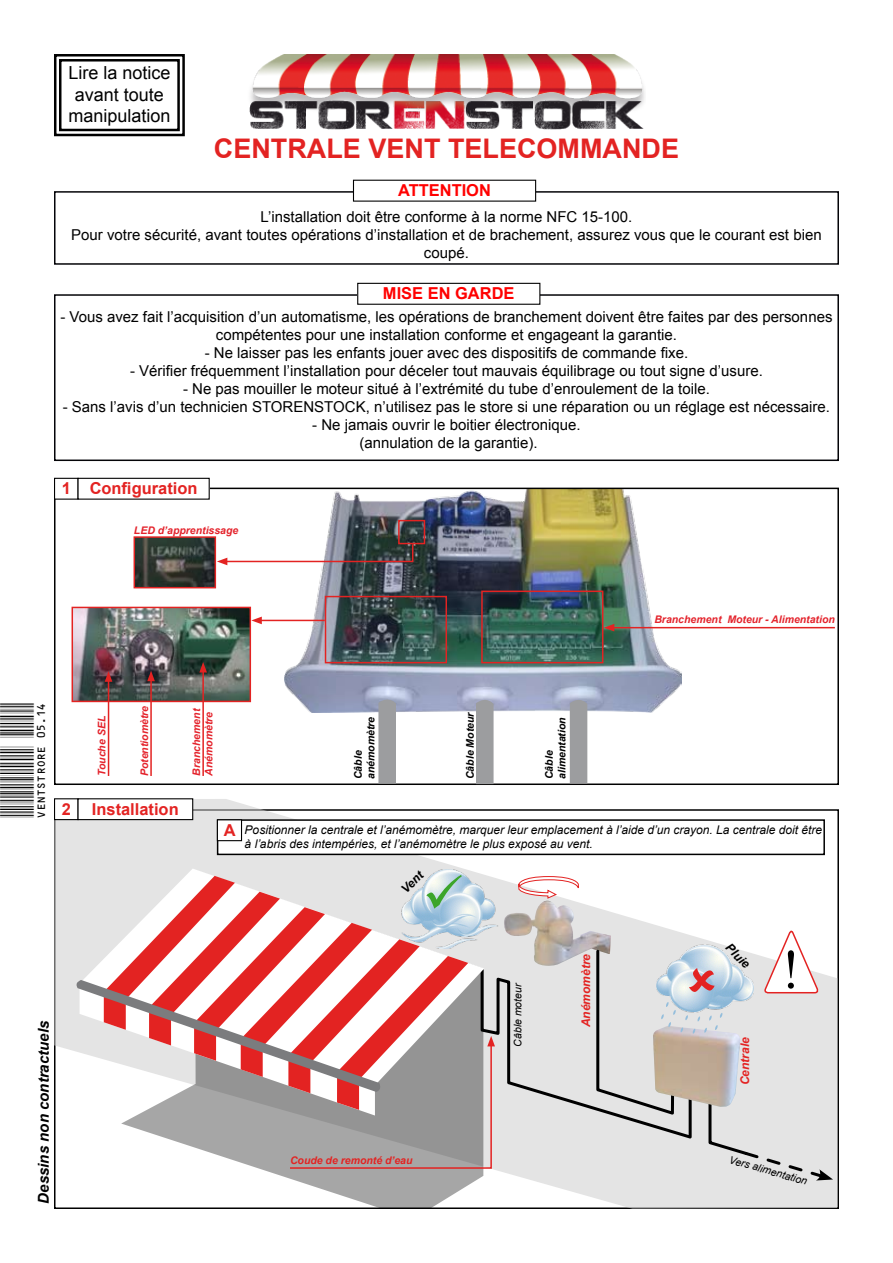
<style>
.page{position:relative;width:893px;height:1263px;background:#fff}
.page>*{position:absolute;margin:0;border:0;box-sizing:border-box;transform-origin:0 0}
.t1{font:55.5px "Times New Roman";color:#000}
.t2{font:45px "C39 Hr P48 Dh Tt";color:#000}
.t3{font:700 27px "Arial";color:#e32322}
.t4{font:18px/21.6px "Arial";color:#000;text-align:center}
.t5{font:700 16.5px "Arial";color:#e32322}
.t6{font:700 16.5px "Arial";color:#f00}
.t7{font:15px/18px "Arial";color:#000;text-align:center}
.t8{font:italic 700 15px "Arial";color:#000}
.t9{font:italic 12px/14.4px "Arial";color:#000}
.t10{font:italic 700 12px "Arial";color:#e32322}
.t11{font:italic 700 12px "Arial";color:#000}
.t12{font:italic 700 10.5px/12.6px "Arial";color:#e4232c}
.t13{font:italic 700 10.5px/12.6px "Arial";color:#000}
.t14{font:italic 10.5px "Arial";color:#000}
.t15{font:italic 700 10.5px "Arial";color:#e32322}
.s1{font-weight:700;font-style:normal;font-size:16.5px;color:#e32322}
</style>
<div class="page">
<svg style="left:54px;top:799px;width:783px;height:410px"></svg>
<div style="left:218px;top:820px;width:606px;height:34px;background:#fff"></div>
<div style="left:217px;top:819px;width:608px;height:36px;border:2px solid #000"></div>
<div style="left:217px;top:820px;width:25px;height:21px;background:#fff"></div>
<div style="left:217px;top:819px;width:25px;height:22px;border:1px solid #000"></div>
<svg style="left:121px;top:1180px;width:362px;height:28px"></svg>
<div style="left:79px;top:868px;width:405px;height:6px;background:#e4e4e4"></div>
<img style="left:401px;top:870px;width:97px;height:4px">
<img style="left:284px;top:491px;width:397px;height:221px">
<div style="left:54px;top:488px;width:785px;height:297px;border:2px solid #000"></div>
<div style="left:55px;top:478px;width:23px;height:21px;background:#fff"></div>
<div style="left:54px;top:478px;width:25px;height:22px;border:1px solid #000"></div>
<div style="left:78px;top:478px;width:131px;height:21px;background:#fff"></div>
<div style="left:78px;top:478px;width:132px;height:22px;border:1px solid #000"></div>
<div style="left:55px;top:799px;width:23px;height:21px;background:#fff"></div>
<div style="left:54px;top:798px;width:25px;height:22px;border:1px solid #000"></div>
<div style="left:78px;top:799px;width:115px;height:21px;background:#fff"></div>
<div style="left:78px;top:798px;width:115px;height:22px;border:1px solid #000"></div>
<img style="left:75px;top:610px;width:173px;height:89px">
<div style="left:72px;top:607px;width:179px;height:95px;border:2px solid #e32322"></div>
<div style="left:325px;top:596px;width:122px;height:67px;border:2px solid #e32322"></div>
<div style="left:398px;top:520px;width:27px;height:24px;border:2px solid #e32322"></div>
<div style="left:481px;top:590px;width:122px;height:73px;border:2px solid #e32322"></div>
<hr style="left:259px;top:620px;width:66px;height:1px;background:#e32322">
<svg style="left:251px;top:617px;width:11px;height:7px"></svg>
<svg style="left:217px;top:543px;width:197px;height:22px"></svg>
<hr style="left:612px;top:627px;width:223px;height:1px;background:#e32322">
<svg style="left:604px;top:624px;width:10px;height:7px"></svg>
<img style="left:137px;top:539px;width:76px;height:46px">
<div style="left:134px;top:536px;width:82px;height:52px;border:2px solid #e32322"></div>
<hr style="left:108px;top:679px;width:1px;height:97px;background:#e32322">
<svg style="left:105px;top:671px;width:7px;height:11px"></svg>
<hr style="left:150px;top:679px;width:2px;height:97px;background:#e32322">
<svg style="left:147px;top:671px;width:8px;height:10px"></svg>
<hr style="left:202px;top:670px;width:2px;height:106px;background:#e32322">
<svg style="left:199px;top:662px;width:8px;height:10px"></svg>
<svg style="left:378px;top:695px;width:18px;height:88px;background:#9fa0a4"></svg>
<svg style="left:476px;top:695px;width:18px;height:89px;background:#a0a1a5"></svg>
<svg style="left:570px;top:695px;width:17px;height:88px"></svg>
<div style="left:54px;top:191px;width:785px;height:74px;border:2px solid #040408"></div>
<div style="left:353px;top:180px;width:183px;height:21px;background:#fff"></div>
<div style="left:54px;top:294px;width:785px;height:167px;border:2px solid #040408"></div>
<div style="left:358px;top:283px;width:182px;height:21px;background:#fff"></div>
<div style="left:357px;top:283px;width:183px;height:22px;border:1px solid #000"></div>
<svg style="left:54px;top:54px;width:131px;height:83px"></svg>
<div style="left:59px;top:59px;width:121px;height:72px;border:2px solid #000"></div>
<img style="left:249px;top:54px;width:396px;height:76px">
<svg style="left:74px;top:874px;width:759px;height:306px"></svg>
<p class="t4" style="left:68px;top:62px;width:104px">Lire la notice avant toute manipulation</p>
<h3 class="t3" style="left:214px;top:131px;width:466px">CENTRALE VENT TELECOMMANDE</h3>
<p class="t6" style="left:398px;top:180px;width:94px">ATTENTION</p>
<p class="t7" style="left:71px;top:207px;width:752px">L’installation doit être conforme à la norme NFC 15-100.<br>Pour votre sécurité, avant toutes opérations d’installation et de brachement, assurez vous que le courant est bien coupé.</p>
<p class="t6" style="left:383px;top:283px;width:133px">MISE EN GARDE</p>
<p class="t7" style="left:60px;top:308px;width:774px">- Vous avez fait l’acquisition d’un automatisme, les opérations de branchement doivent être faites par des personnes compétentes pour une installation conforme et engageant la garantie.</p>
<p class="t7" style="left:205px;top:344px;width:485px">- Ne laisser pas les enfants jouer avec des dispositifs de commande fixe.</p>
<p class="t7" style="left:130px;top:362px;width:634px">- Vérifier fréquemment l’installation pour déceler tout mauvais équilibrage ou tout signe d’usure.</p>
<p class="t7" style="left:183px;top:380px;width:528px">- Ne pas mouiller le moteur situé à l’extrémité du tube d’enroulement de la toile.</p>
<p class="t7" style="left:63px;top:398px;width:769px">- Sans l’avis d’un technicien STORENSTOCK, n’utilisez pas le store si une réparation ou un réglage est nécessaire.</p>
<p class="t7" style="left:312px;top:416px;width:270px">- Ne jamais ouvrir le boitier électronique. (annulation de la garantie).</p>
<p class="t5" style="left:62px;top:478px;width:137px">1 Configuration</p>
<p class="t12" style="left:134px;top:524px;width:106px">LED d’apprentissage</p>
<p class="t12" style="left:654px;top:613px;width:182px">Branchement Moteur - Alimentation</p>
<h2 class="t2" style="left:0;top:817px;width:117px;rotate:-90deg">VENTSTRORE 05.14</h2>
<p class="t12" style="left:96px;top:776px;width:62px;rotate:-90deg">Touche SEL</p>
<p class="t12" style="left:139px;top:776px;width:72px;rotate:-90deg">Potentiomètre</p>
<p class="t12" style="left:190px;top:776px;width:69px;rotate:-90deg">Branchement<br>Anémomètre</p>
<p class="t5" style="left:62px;top:798px;width:11px">2</p>
<p class="t5" style="left:92px;top:798px;width:88px">Installation</p>
<p class="t13" style="left:352px;top:779px;width:64px;rotate:-90deg">Câble anémomètre</p>
<p class="t13" style="left:464px;top:779px;width:69px;rotate:-90deg">Câble Moteur</p>
<p class="t13" style="left:543px;top:779px;width:63px;rotate:-90deg">Câble alimentation</p>
<p class="t9" style="left:245px;top:822px;width:579px;text-indent:-21px"><span class="s1">A</span> Positionner la centrale et l’anémomètre, marquer leur emplacement à l’aide d’un crayon. La centrale doit être à l’abris des intempéries, et l’anémomètre le plus exposé au vent.</p>
<p class="t11" style="left:398px;top:885px;width:27px;rotate:-45deg">Vent</p>
<p class="t8" style="left:34px;top:1203px;width:184px;rotate:-90deg">Dessins non contractuels</p>
<p class="t15" style="left:290px;top:1153px;width:124px">Coude de remonté d’eau</p>
<p class="t14" style="left:511px;top:1047px;width:65px;rotate:-90deg">Câble moteur</p>
<p class="t10" style="left:578px;top:1027px;width:75px;rotate:-90deg">Anémomètre</p>
<p class="t11" style="left:733px;top:940px;width:30px;rotate:45deg">Pluie</p>
<p class="t10" style="left:737px;top:1085px;width:50px;rotate:-90deg">Centrale</p>
<h1 class="t1" style="left:782px;top:932px;width:20px">!</h1>
<p class="t14" style="left:731px;top:1153px;width:82px;rotate:16deg">Vers alimentation</p>
</div>
